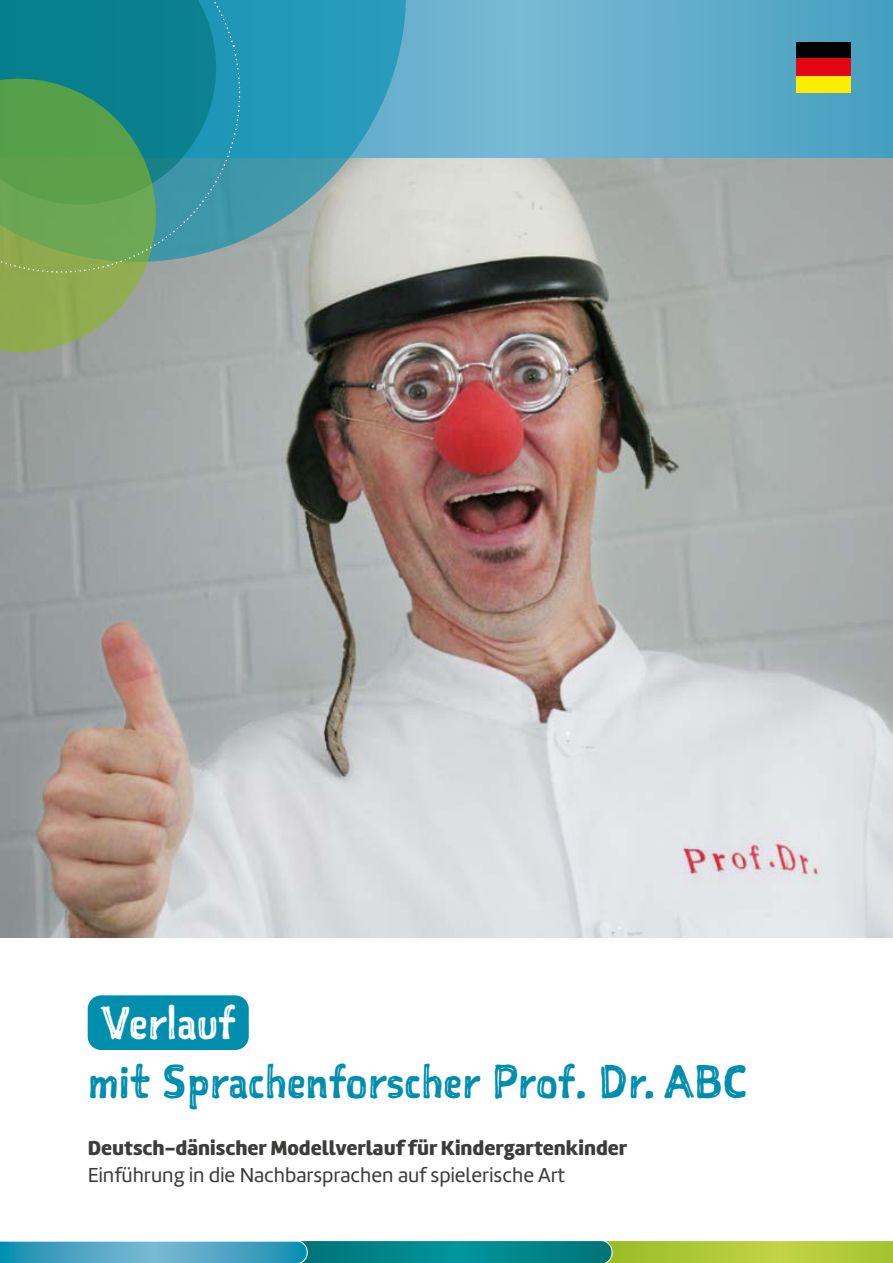
<style>
.page{position:relative;width:893px;height:1263px;background:#fff}
.page>*{position:absolute;margin:0;border:0;box-sizing:border-box;transform-origin:0 0}
.t1{font:44.85px "Sketchnote Square";color:#008eaf}
.t2{font:44.85px "Sketchnote Square";color:#fff}
.t3{font:900 21px "Marine";color:#3c3c3b}
.t4{font:21px "Marine";color:#3c3c3b}
</style>
<div class="page">
<img style="left:0;top:157px;width:893px;height:781px">
<svg style="left:406px;top:0;width:487px;height:157px;background:#64aecb"></svg>
<div style="left:796px;top:43px;width:54px;height:16px;background:#000"></div>
<div style="left:796px;top:59px;width:54px;height:18px;background:#e30613"></div>
<div style="left:796px;top:77px;width:54px;height:16px;background:#ffed00"></div>
<svg style="left:257px;top:0;width:149px;height:262px;background:#5ca8bb"></svg>
<svg style="left:0;top:290px;width:171px;height:77px;background:#96a579"></svg>
<svg style="left:0;top:0;width:257px;height:290px;background:#40957e"></svg>
<svg style="left:0;top:1240px;width:893px;height:23px;background:#5aa989"></svg>
<div style="left:88px;top:995px;width:161px;height:55px;background:#008eaf;border-radius:14px"></div>
<h1 class="t2" style="left:101px;top:993px;width:136px">Verlauf</h1>
<h1 class="t1" style="left:88px;top:1052px;width:661px">mit Sprachenforscher Prof. Dr. ABC</h1>
<p class="t3" style="left:88px;top:1134px;width:541px">Deutsch-dänischer Modellverlauf für Kindergartenkinder</p>
<p class="t4" style="left:88px;top:1162px;width:479px">Einführung in die Nachbarsprachen auf spielerische Art</p>
</div>
